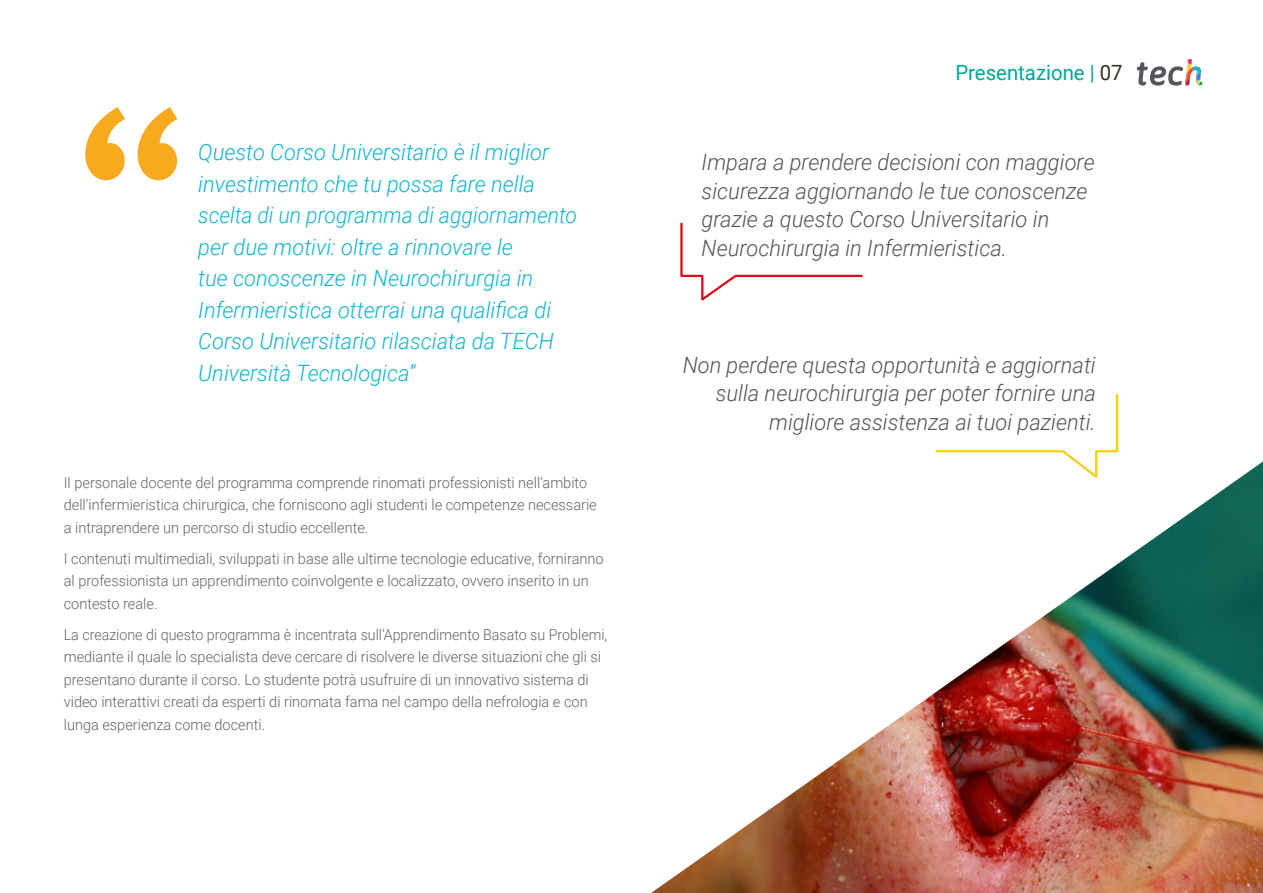
<style>
.page{position:relative;width:1263px;height:893px;background:#fff}
.page>*{position:absolute;margin:0;border:0;box-sizing:border-box;transform-origin:0 0}
.t1{font:italic 300 22.5px/31.5px "Roboto";color:#0fb6cf}
.t2{font:italic 300 22.5px/28.5px "Roboto";color:#52555b;text-align:right}
.t3{font:21px "Roboto";color:#00a996}
.t4{font:300 15px/22.5px "Roboto";color:#61646a}
.t5{font:300 15px/22.5px "Roboto";color:#61646a;scale:.95 1}
.s1{color:#312e20}
</style>
<div class="page">
<svg style="left:85px;top:107px;width:92px;height:73px"></svg>
<svg style="left:936px;top:394px;width:183px;height:67px"></svg>
<svg style="left:680px;top:222px;width:183px;height:79px"></svg>
<img style="left:651px;top:461px;width:612px;height:432px">
<svg style="left:1137px;top:59px;width:65px;height:27px"></svg>
<p class="t1" style="left:198px;top:135px;width:380px">Questo Corso Universitario è il miglior investimento che tu possa fare nella scelta di un programma di aggiornamento per due motivi: oltre a rinnovare le<br>tue conoscenze in Neurochirurgia in Infermieristica otterrai una qualifica di Corso Universitario rilasciata da TECH Università Tecnologica”</p>
<p class="t4" style="left:64px;top:470px;width:534px">Il personale docente del programma comprende rinomati professionisti nell’ambito dell’infermieristica chirurgica, che forniscono agli studenti le competenze necessarie a intraprendere un percorso di studio eccellente.</p>
<p class="t4" style="left:64px;top:546px;width:541px">I contenuti multimediali, sviluppati in base alle ultime tecnologie educative, forniranno al professionista un apprendimento coinvolgente e localizzato, ovvero inserito in un contesto reale.</p>
<p class="t5" style="left:64px;top:622px;width:573px">La creazione di questo programma è incentrata sull’Apprendimento Basato su Problemi, mediante il quale lo specialista deve cercare di risolvere le diverse situazioni che gli si presentano durante il corso. Lo studente potrà usufruire di un innovativo sistema di video interattivi creati da esperti di rinomata fama nel campo della nefrologia e con lunga esperienza come docenti.</p>
<h2 class="t3" style="left:955px;top:57px;width:169px">Presentazione | <span class="s1">07</span></h2>
<h1 class="t2" style="left:702px;top:147px;width:395px;text-align:left">Impara a prendere decisioni con maggiore sicurezza aggiornando le tue conoscenze grazie a questo Corso Universitario in Neurochirurgia in Infermieristica.</h1>
<h1 class="t2" style="left:683px;top:350px;width:415px">Non perdere questa opportunità e aggiornati sulla neurochirurgia per poter fornire una migliore assistenza ai tuoi pazienti.</h1>
</div>
